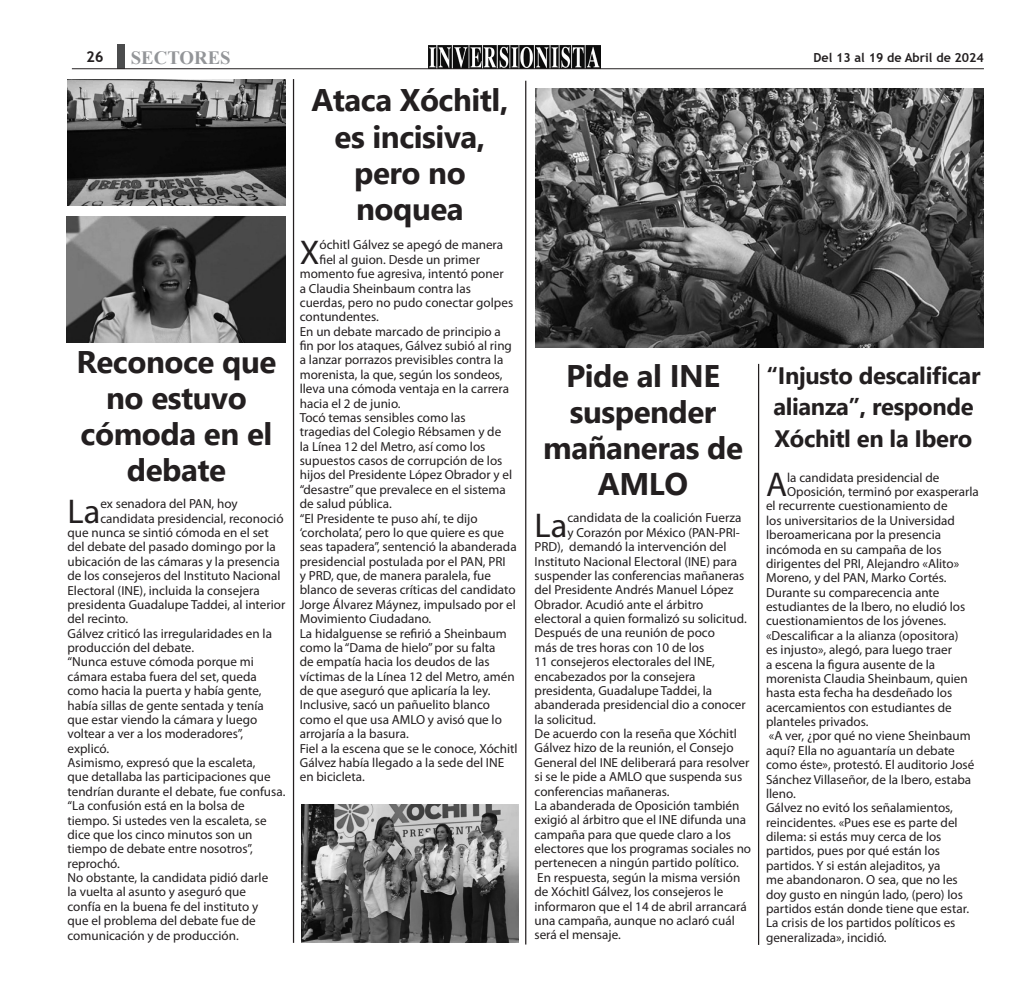
<style>
.page{position:relative;width:1029px;height:990px;background:#fff}
.page>*{position:absolute;margin:0;border:0;box-sizing:border-box;transform-origin:0 0}
.t1{font:34.5px "Myriad Pro";color:#231f20}
.t2{font:700 31.25px/36.2px "Segoe UI";letter-spacing:-.015em;color:#231f20;text-align:center}
.t3{font:700 23.75px/31.2px "Segoe UI";letter-spacing:-.015em;color:#231f20}
.t4{font:700 18.75px "Times New Roman";color:#939598}
.t5{font:700 15px "Trebuchet MS";color:#231f20}
.t6{font:13.12px/14.4px "Myriad Pro";color:#231f20}
.t7{font:700 12.5px "Trebuchet MS";color:#231f20}
</style>
<div class="page">
<div style="left:117px;top:44px;width:7px;height:25px;background:#4b4c4d"></div>
<img style="left:428px;top:46px;width:172px;height:22px">
<hr style="left:72px;top:68px;width:911px;height:1px;background:#231f20">
<hr style="left:293px;top:79px;width:1px;height:864px;background:#231f20">
<hr style="left:525px;top:81px;width:1px;height:864px;background:#231f20">
<hr style="left:757px;top:364px;width:2px;height:581px;background:#231f20">
<img style="left:66px;top:217px;width:219px;height:126px">
<img style="left:67px;top:79px;width:218px;height:126px">
<img style="left:535px;top:89px;width:448px;height:259px">
<img style="left:301px;top:805px;width:217px;height:137px">
<p class="t5" style="left:86px;top:48px;width:19px">26</p>
<h3 class="t4" style="left:131px;top:44px;width:101px">SECTORES</h3>
<p class="t7" style="left:813px;top:49px;width:172px">Del 13 al 19 de Abril de 2024</p>
<p class="t2" style="left:76px;top:341px;width:201px">Reconoce que no estuvo</p>
<p class="t2" style="left:80px;top:413px;width:193px">cómoda en el debate</p>
<p class="t1" style="left:67px;top:490px;width:34px">La</p>
<p class="t6" style="left:100px;top:497px;width:139px">ex senadora del PAN, hoy</p>
<p class="t6" style="left:100px;top:511px;width:184px">candidata presidencial, reconoció</p>
<p class="t6" style="left:67px;top:525px;width:203px">que nunca se sintió cómoda en el set</p>
<p class="t6" style="left:67px;top:540px;width:210px">del debate del pasado domingo por la</p>
<p class="t6" style="left:67px;top:554px;width:214px">ubicación de las cámaras y la presencia</p>
<p class="t6" style="left:67px;top:568px;width:214px">de los consejeros del Instituto Nacional</p>
<p class="t6" style="left:67px;top:583px;width:194px">Electoral (INE), incluida la consejera</p>
<p class="t6" style="left:67px;top:597px;width:219px">presidenta Guadalupe Taddei, al interior</p>
<p class="t6" style="left:67px;top:612px;width:62px">del recinto.</p>
<p class="t6" style="left:67px;top:626px;width:206px">Gálvez criticó las irregularidades en la producción del debate.</p>
<p class="t6" style="left:67px;top:655px;width:198px">“Nunca estuve cómoda porque mi cámara estaba fuera del set, queda como hacia la puerta y había gente, había sillas de gente sentada y tenía que estar viendo la cámara y luego voltear a ver a los moderadores”, explicó.</p>
<p class="t6" style="left:67px;top:755px;width:219px">Asimismo, expresó que la escaleta,<br>que detallaba las participaciones que tendrían durante el debate, fue confusa.</p>
<p class="t6" style="left:67px;top:798px;width:200px">“La confusión está en la bolsa de tiempo. Si ustedes ven la escaleta, se dice que los cinco minutos son un tiempo de debate entre nosotros”, reprochó.</p>
<p class="t6" style="left:67px;top:870px;width:202px">No obstante, la candidata pidió darle la vuelta al asunto y aseguró que confía en la buena fe del instituto y que el problema del debate fue de comunicación y de producción.</p>
<p class="t2" style="left:311px;top:80px;width:199px">Ataca Xóchitl, es incisiva,</p>
<p class="t2" style="left:354px;top:152px;width:113px;text-align:left">pero no noquea</p>
<p class="t1" style="left:300px;top:231px;width:21px">X</p>
<p class="t6" style="left:319px;top:238px;width:185px">óchitl Gálvez se apegó de manera</p>
<p class="t6" style="left:319px;top:252px;width:162px">fiel al guion. Desde un primer</p>
<p class="t6" style="left:300px;top:266px;width:205px">momento fue agresiva, intentó poner</p>
<p class="t6" style="left:300px;top:281px;width:172px">a Claudia Sheinbaum contra las</p>
<p class="t6" style="left:300px;top:295px;width:215px">cuerdas, pero no pudo conectar golpes</p>
<p class="t6" style="left:300px;top:310px;width:80px">contundentes.</p>
<p class="t6" style="left:300px;top:324px;width:214px">En un debate marcado de principio a fin por los ataques, Gálvez subió al ring a lanzar porrazos previsibles contra la morenista, la que, según los sondeos, lleva una cómoda ventaja en la carrera hacia el 2 de junio.</p>
<p class="t6" style="left:300px;top:410px;width:214px">Tocó temas sensibles como las tragedias del Colegio Rébsamen y de la Línea 12 del Metro, así como los supuestos casos de corrupción de los hijos del Presidente López Obrador y el “desastre” que prevalece en el sistema de salud pública.</p>
<p class="t6" style="left:300px;top:511px;width:218px">“El Presidente te puso ahí, te dijo ‘corcholata’, pero lo que quiere es que seas tapadera”, sentenció la abanderada presidencial postulada por el PAN, PRI<br>y PRD, que, de manera paralela, fue blanco de severas críticas del candidato Jorge Álvarez Máynez, impulsado por el Movimiento Ciudadano.</p>
<p class="t6" style="left:300px;top:626px;width:216px">La hidalguense se refirió a Sheinbaum como la “Dama de hielo” por su falta<br>de empatía hacia los deudos de las víctimas de la Línea 12 del Metro, amén de que aseguró que aplicaría la ley.<br>Inclusive, sacó un pañuelito blanco como el que usa AMLO y avisó que lo arrojaría a la basura.</p>
<p class="t6" style="left:300px;top:741px;width:219px">Fiel a la escena que se le conoce, Xóchitl<br>Gálvez había llegado a la sede del INE en bicicleta.</p>
<p class="t2" style="left:566px;top:355px;width:155px;text-align:left">Pide al INE suspender</p>
<p class="t2" style="left:543px;top:427px;width:201px">mañaneras de<br>AMLO</p>
<p class="t1" style="left:534px;top:504px;width:34px">La</p>
<p class="t6" style="left:567px;top:511px;width:175px">candidata de la coalición Fuerza</p>
<p class="t6" style="left:567px;top:525px;width:174px">y Corazón por México (PAN-PRI-</p>
<p class="t6" style="left:534px;top:539px;width:193px">PRD), demandó la intervención del</p>
<p class="t6" style="left:534px;top:554px;width:204px">Instituto Nacional Electoral (INE) para</p>
<p class="t6" style="left:534px;top:568px;width:211px">suspender las conferencias mañaneras</p>
<p class="t6" style="left:534px;top:583px;width:200px">del Presidente Andrés Manuel López</p>
<p class="t6" style="left:534px;top:597px;width:170px">Obrador. Acudió ante el árbitro</p>
<p class="t6" style="left:534px;top:611px;width:214px">electoral a quien formalizó su solicitud.</p>
<p class="t6" style="left:534px;top:626px;width:213px">Después de una reunión de poco<br>más de tres horas con 10 de los<br>11 consejeros electorales del INE, encabezados por la consejera presidenta, Guadalupe Taddei, la abanderada presidencial dio a conocer la solicitud.</p>
<p class="t6" style="left:534px;top:726px;width:216px">De acuerdo con la reseña que Xóchitl Gálvez hizo de la reunión, el Consejo General del INE deliberará para resolver si se le pide a AMLO que suspenda sus conferencias mañaneras.</p>
<p class="t6" style="left:534px;top:798px;width:218px">La abanderada de Oposición también exigió al árbitro que el INE difunda una campaña para que quede claro a los electores que los programas sociales no pertenecen a ningún partido político.</p>
<p class="t6" style="left:534px;top:870px;width:214px">En respuesta, según la misma versión de Xóchitl Gálvez, los consejeros le informaron que el 14 de abril arrancará una campaña, aunque no aclaró cuál será el mensaje.</p>
<p class="t3" style="left:766px;top:358px;width:215px">“Injusto descalificar alianza”, responde<br>Xóchitl en la Ibero</p>
<p class="t1" style="left:765px;top:463px;width:23px">A</p>
<p class="t6" style="left:786px;top:470px;width:154px">la candidata presidencial de</p>
<p class="t6" style="left:786px;top:484px;width:193px">Oposición, terminó por exasperarla</p>
<p class="t6" style="left:765px;top:499px;width:183px">el recurrente cuestionamiento de</p>
<p class="t6" style="left:765px;top:513px;width:190px">los universitarios de la Universidad</p>
<p class="t6" style="left:765px;top:527px;width:177px">Iberoamericana por la presencia</p>
<p class="t6" style="left:765px;top:542px;width:177px">incómoda en su campaña de los</p>
<p class="t6" style="left:765px;top:556px;width:195px">dirigentes del PRI, Alejandro «Alito»</p>
<p class="t6" style="left:765px;top:571px;width:182px">Moreno, y del PAN, Marko Cortés.</p>
<p class="t6" style="left:765px;top:585px;width:201px">Durante su comparecencia ante estudiantes de la Ibero, no eludió los cuestionamientos de los jóvenes.</p>
<p class="t6" style="left:765px;top:628px;width:203px">«Descalificar a la alianza (opositora) es injusto», alegó, para luego traer<br>a escena la figura ausente de la morenista Claudia Sheinbaum, quien hasta esta fecha ha desdeñado los acercamientos con estudiantes de planteles privados.</p>
<p class="t6" style="left:765px;top:729px;width:210px">«A ver, ¿por qué no viene Sheinbaum aquí? Ella no aguantaría un debate como éste», protestó. El auditorio José<br>Sánchez Villaseñor, de la Ibero, estaba lleno.</p>
<p class="t6" style="left:765px;top:801px;width:204px">Gálvez no evitó los señalamientos, reincidentes. «Pues ese es parte del dilema: si estás muy cerca de los partidos, pues por qué están los partidos. Y si están alejaditos, ya<br>me abandonaron. O sea, que no les doy gusto en ningún lado, (pero) los partidos están donde tiene que estar.<br>La crisis de los partidos políticos es generalizada», incidió.</p>
</div>
